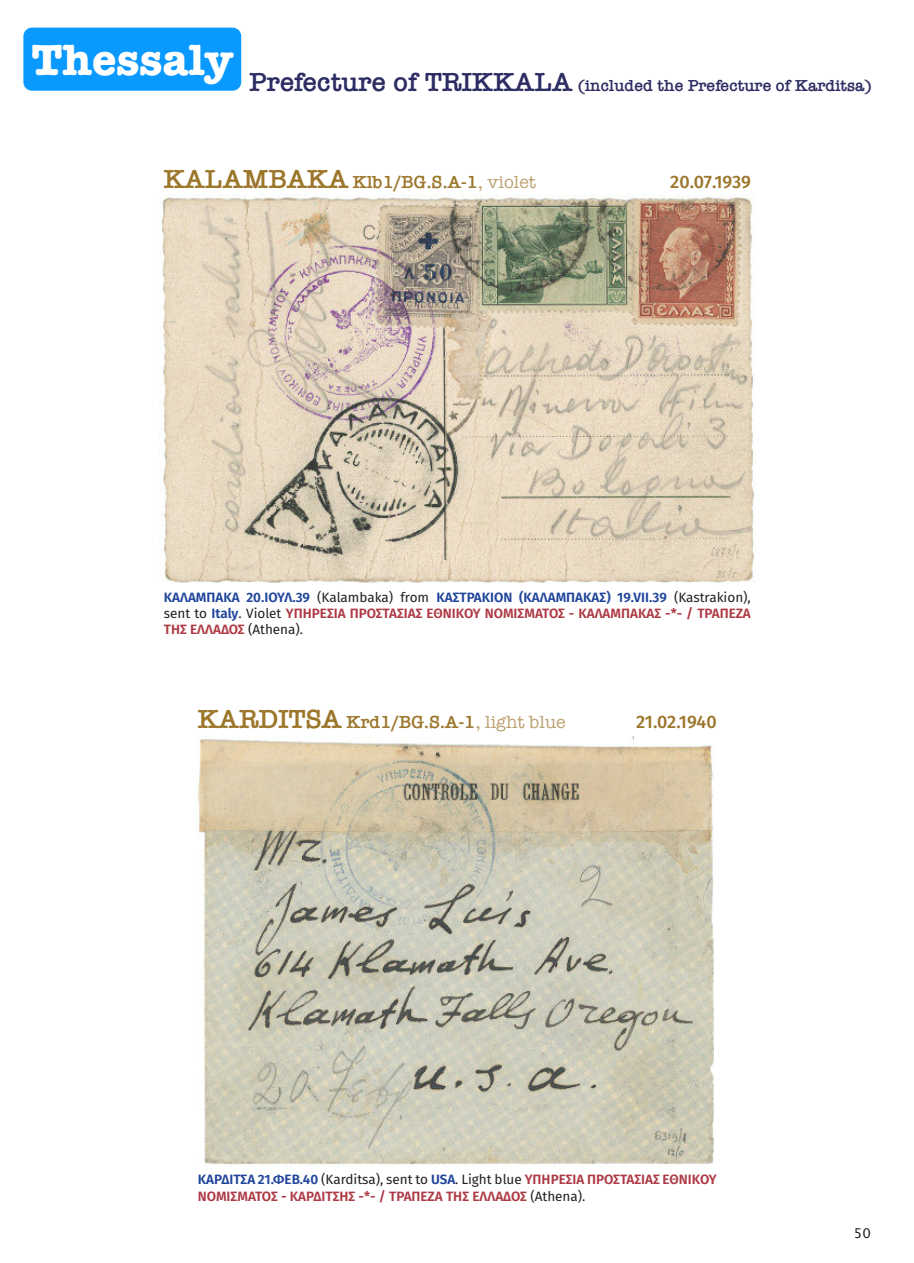
<style>
.page{position:relative;width:914px;height:1263px;background:#fff}
.page>*{position:absolute;margin:0;border:0;box-sizing:border-box;transform-origin:0 0}
.t1{font:600 18px "American Typewriter";color:#9b762b}
.t2{font:500 18px "Fira Sans";letter-spacing:-.01em;color:#9b762b}
.t3{font:600 16.5px "American Typewriter";color:#2d2c63}
.t4{font:600 13.5px/16.2px "Fira Sans";color:#ae3a45;text-align:justify}
.t5{font:13.5px "Lucida Grande";color:#231f20}
.s1{font-size:27px}
.s2{font-weight:400;color:#bca16f}
.s3{color:#1f449b}
.s4{font-weight:400;color:#231f20}
</style>
<div class="page">
<img style="left:161px;top:194px;width:594px;height:389px">
<img style="left:196px;top:736px;width:519px;height:430px">
<div style="left:23px;top:28px;width:218px;height:63px;background:#0999ff;border-radius:9px"></div>
<p class="t3" style="left:31px;top:76px;width:842px"><sup>Thessaly</sup> <span class="s1">Prefecture of TRIKKALA</span> (included the Prefecture of Karditsa)</p>
<h1 class="t1" style="left:164px;top:172px;width:374px"><span class="s1">KALAMBAKA</span> Klb1/BG.S.A-1<span class="s2">, violet</span></h1>
<h1 class="t2" style="left:670px;top:175px;width:82px">20.07.1939</h1>
<p class="t4" style="left:164px;top:590px;width:588px"><span class="s3">ΚΑΛΑΜΠΑΚΑ 20.ΙΟΥΛ.39</span> <span class="s4">(Kalambaka) from</span> <span class="s3">ΚΑΣΤΡΑΚΙΟΝ (ΚΑΛΑΜΠΑΚΑΣ) 19.VII.39</span> <span class="s4">(Kastrakion), sent to</span> <span class="s3">Italy</span><span class="s4">. Violet</span> ΥΠΗΡΕΣΙΑ ΠΡΟΣΤΑΣΙΑΣ ΕΘΝΙΚΟΥ ΝΟΜΙΣΜΑΤΟΣ - ΚΑΛΑΜΠΑΚΑΣ -*- / ΤΡΑΠΕΖΑ ΤΗΣ ΕΛΛΑΔΟΣ <span class="s4">(Athena).</span></p>
<h1 class="t1" style="left:198px;top:712px;width:369px"><span class="s1">KARDITSA</span> Krd1/BG.S.A-1<span class="s2">, light blue</span></h1>
<h1 class="t2" style="left:636px;top:715px;width:82px">21.02.1940</h1>
<p class="t4" style="left:198px;top:1173px;width:520px"><span class="s3">ΚΑΡΔΙΤΣΑ 21.ΦΕΒ.40</span> <span class="s4">(Karditsa), sent to</span> <span class="s3">USA</span><span class="s4">. Light blue</span> ΥΠΗΡΕΣΙΑ ΠΡΟΣΤΑΣΙΑΣ ΕΘΝΙΚΟΥ<br>ΝΟΜΙΣΜΑΤΟΣ - ΚΑΡΔΙΤΣΗΣ -*- / ΤΡΑΠΕΖΑ ΤΗΣ ΕΛΛΑΔΟΣ <span class="s4">(Athena).</span></p>
<p class="t5" style="left:853px;top:1225px;width:19px">50</p>
</div>
